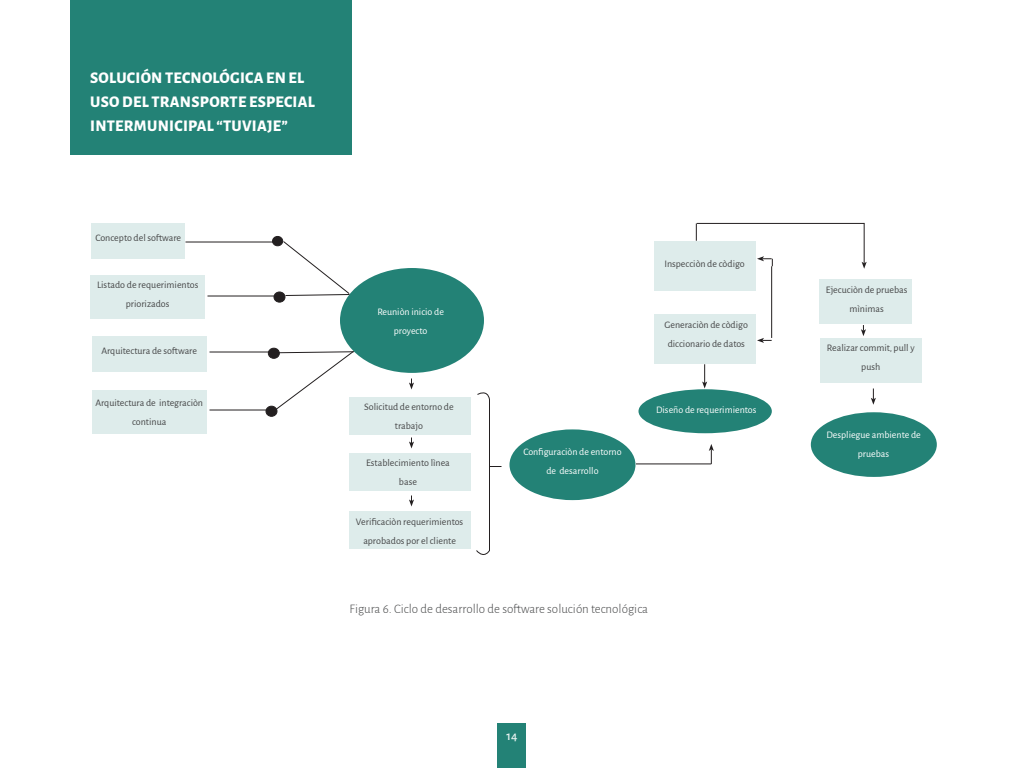
<style>
.page{position:relative;width:1024px;height:768px;background:#fff}
.page>*{position:absolute;margin:0;border:0;box-sizing:border-box;transform-origin:0 0}
.Cuerpo_de_texto{font:800 16px/24px "Alegreya Sans";letter-spacing:.02em;color:#fff}
.Cuerpo_de_texto-2{font:300 13px "Alegreya Sans";color:#454647}
.t1{font:500 13px "Alegreya Sans";color:#e9f3f1}
.Cuerpo_de_texto-3{font:10px/19px "Alegreya Sans";color:#454647;text-align:center}
.Cuerpo_de_texto-4{font:10px/19px "Alegreya Sans";color:#fff;text-align:center}
</style>
<div class="page">
<div style="left:498px;top:723px;width:28px;height:45px;background:#238276"></div>
<div style="left:654px;top:241px;width:102px;height:50px;background:#deeceb"></div>
<div style="left:654px;top:314px;width:102px;height:50px;background:#deeceb"></div>
<div style="left:820px;top:279px;width:92px;height:45px;background:#deeceb"></div>
<div style="left:820px;top:338px;width:102px;height:45px;background:#deeceb"></div>
<div style="left:92px;top:223px;width:93px;height:36px;background:#deeceb"></div>
<div style="left:92px;top:390px;width:114px;height:44px;background:#deeceb"></div>
<div style="left:90px;top:275px;width:115px;height:44px;background:#deeceb"></div>
<div style="left:92px;top:336px;width:114px;height:36px;background:#deeceb"></div>
<div style="left:349px;top:397px;width:122px;height:38px;background:#deeceb"></div>
<div style="left:349px;top:453px;width:122px;height:38px;background:#deeceb"></div>
<div style="left:349px;top:511px;width:122px;height:38px;background:#deeceb"></div>
<div style="left:638px;top:389px;width:134px;height:44px;background:#238276;border-radius:50%"></div>
<div style="left:811px;top:412px;width:126px;height:65px;background:#238276;border-radius:50%"></div>
<div style="left:340px;top:268px;width:144px;height:105px;background:#238276;border-radius:50%"></div>
<div style="left:510px;top:429px;width:126px;height:71px;background:#238276;border-radius:50%"></div>
<div style="left:70px;top:0;width:281px;height:155px;background:#238276"></div>
<svg style="left:696px;top:223px;width:1px;height:18px"></svg>
<hr style="left:697px;top:223px;width:167px;height:1px;background:#231f20">
<hr style="left:864px;top:223px;width:1px;height:40px;background:#231f20">
<svg style="left:862px;top:262px;width:5px;height:7px"></svg>
<svg style="left:757px;top:338px;width:15px;height:5px"></svg>
<svg style="left:871px;top:389px;width:5px;height:16px"></svg>
<svg style="left:861px;top:325px;width:5px;height:11px"></svg>
<hr style="left:771px;top:266px;width:1px;height:72px;background:#231f20">
<svg style="left:757px;top:256px;width:16px;height:10px"></svg>
<svg style="left:702px;top:364px;width:5px;height:25px"></svg>
<hr style="left:186px;top:242px;width:94px;height:1px;background:#231f20">
<hr style="left:208px;top:296px;width:68px;height:1px;background:#231f20">
<hr style="left:210px;top:352px;width:60px;height:1px;background:#231f20">
<hr style="left:210px;top:410px;width:60px;height:1px;background:#231f20">
<div style="left:273px;top:236px;width:10px;height:10px;background:#231f20;border-radius:50%"></div>
<div style="left:272px;top:236px;width:11px;height:10px;border:1px solid #231f20;border-radius:50%"></div>
<div style="left:274px;top:292px;width:11px;height:10px;background:#231f20;border-radius:50%"></div>
<div style="left:274px;top:292px;width:11px;height:11px;border:1px solid #231f20;border-radius:50%"></div>
<svg style="left:282px;top:240px;width:69px;height:57px"></svg>
<svg style="left:274px;top:350px;width:81px;height:61px"></svg>
<svg style="left:409px;top:379px;width:5px;height:11px"></svg>
<svg style="left:409px;top:438px;width:5px;height:11px"></svg>
<svg style="left:409px;top:496px;width:5px;height:11px"></svg>
<svg style="left:476px;top:392px;width:26px;height:163px"></svg>
<hr style="left:636px;top:463px;width:75px;height:1px;background:#231f20">
<svg style="left:709px;top:444px;width:5px;height:20px"></svg>
<div style="left:268px;top:348px;width:11px;height:10px;background:#231f20;border-radius:50%"></div>
<div style="left:268px;top:348px;width:12px;height:11px;border:1px solid #231f20;border-radius:50%"></div>
<div style="left:266px;top:406px;width:11px;height:10px;background:#231f20;border-radius:50%"></div>
<div style="left:266px;top:406px;width:11px;height:11px;border:1px solid #231f20;border-radius:50%"></div>
<p class="Cuerpo_de_texto" style="left:90px;top:64px;width:226px">SOLUCIÓN TECNOLÓGICA EN EL<br>USO DEL TRANSPORTE ESPECIAL<br>INTERMUNICIPAL “TUVIAJE”</p>
<p class="Cuerpo_de_texto-3" style="left:95px;top:228px;width:87px">Concepto del software</p>
<p class="Cuerpo_de_texto-3" style="left:97px;top:275px;width:103px">Listado de requerimientos priorizados</p>
<p class="Cuerpo_de_texto-3" style="left:101px;top:341px;width:97px">Arquitectura de software</p>
<p class="Cuerpo_de_texto-3" style="left:95px;top:392px;width:109px">Arquitectura de integraciòn continua</p>
<p class="Cuerpo_de_texto-4" style="left:377px;top:301px;width:68px">Reuniòn inicio de proyecto</p>
<p class="Cuerpo_de_texto-3" style="left:364px;top:396px;width:91px">Solicitud de entorno de trabajo</p>
<p class="Cuerpo_de_texto-3" style="left:366px;top:452px;width:85px">Establecimiento lìnea base</p>
<p class="Cuerpo_de_texto-3" style="left:356px;top:511px;width:109px">Verificaciòn requerimientos aprobados por el cliente</p>
<p class="Cuerpo_de_texto-4" style="left:523px;top:442px;width:100px">Configuraciòn de entorno de desarrollo</p>
<p class="Cuerpo_de_texto-3" style="left:664px;top:254px;width:82px">Inspecciòn de còdigo</p>
<p class="Cuerpo_de_texto-3" style="left:665px;top:315px;width:85px">Generaciòn de còdigo diccionario de datos</p>
<p class="Cuerpo_de_texto-4" style="left:656px;top:400px;width:102px">Diseño de requerimientos</p>
<p class="Cuerpo_de_texto-2" style="left:350px;top:600px;width:300px">Figura 6. Ciclo de desarrollo de software solución tecnológica</p>
<h2 class="t1" style="left:507px;top:727px;width:12px">14</h2>
<p class="Cuerpo_de_texto-3" style="left:826px;top:280px;width:83px">Ejecuciòn de pruebas mìnimas</p>
<p class="Cuerpo_de_texto-3" style="left:827px;top:338px;width:89px">Realizar commit, pull y push</p>
<p class="Cuerpo_de_texto-4" style="left:826px;top:425px;width:96px">Despliegue ambiente de pruebas</p>
</div>
